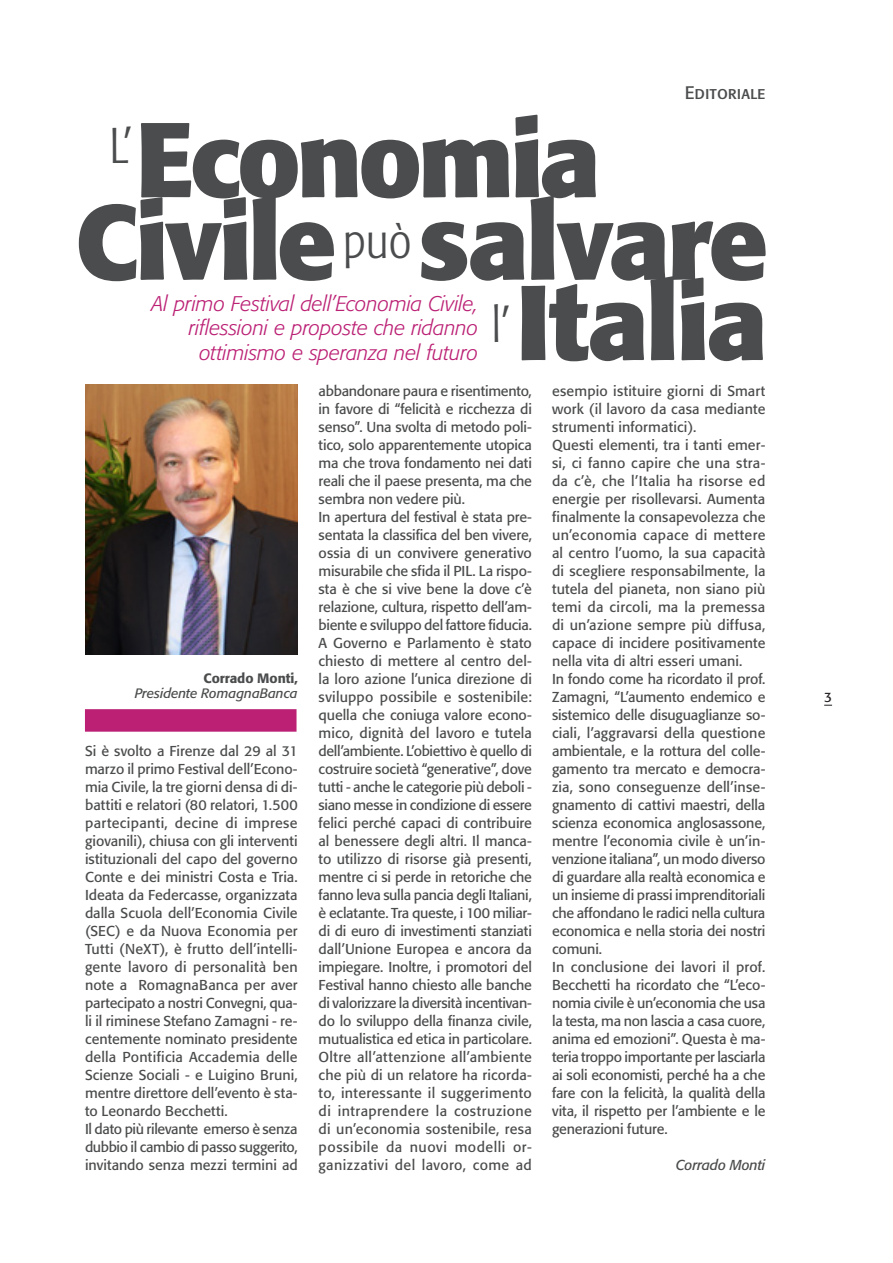
<style>
.page{position:relative;width:893px;height:1263px;background:#fff}
.page>*{position:absolute;margin:0;border:0;box-sizing:border-box;transform-origin:0 0}
.t1{font:700 105px "Formata";letter-spacing:-.03em;color:#4b4c4d}
.t2{font:300 condensed 49.65px "Formata";color:#4b4c4d}
.t3{font:italic 300 21px "Formata";letter-spacing:-.005em;color:#bb2074}
.t4{font:18px "Formata Regular SC";color:#4b4c4d}
.t5{font:14.25px/18px "Formata";letter-spacing:-.005em;color:#4b4c4d;text-align:justify}
.t6{font:italic 14.25px "Formata";letter-spacing:-.015em;color:#4b4c4d}
.t7{font:italic 13.5px "Formata";letter-spacing:-.005em;color:#4b4c4d}
.t8{font:500 13.5px "Formata";letter-spacing:-.005em;color:#4b4c4d}
.t9{font:13.5px "Formata";color:#231f20}
</style>
<div class="page">
<img style="left:86px;top:384px;width:212px;height:270px">
<div style="left:85px;top:709px;width:212px;height:23px;background:#bb2074"></div>
<p class="t4" style="left:685px;top:82px;width:82px">Editoriale</p>
<p class="t1" style="left:136px;top:94px;width:467px">Economia</p>
<p class="t2" style="left:110px;top:117px;width:24px">L’</p>
<p class="t1" style="left:75px;top:177px;width:262px">Civile</p>
<p class="t1" style="left:418px;top:177px;width:351px">salvare</p>
<p class="t2" style="left:343px;top:212px;width:70px">può</p>
<p class="t1" style="left:516px;top:257px;width:253px">Italia</p>
<p class="t3" style="left:152px;top:291px;width:328px">Al primo Festival dell’Economia Civile,</p>
<p class="t3" style="left:189px;top:316px;width:291px">riflessioni e proposte che ridanno</p>
<p class="t3" style="left:199px;top:340px;width:280px">ottimismo e speranza nel futuro</p>
<p class="t2" style="left:492px;top:296px;width:20px">l’</p>
<p class="t8" style="left:204px;top:670px;width:96px">Corrado Monti,</p>
<p class="t7" style="left:135px;top:685px;width:164px">Presidente RomagnaBanca</p>
<p class="t5" style="left:85px;top:742px;width:214px">Si è svolto a Firenze dal 29 al 31 marzo il primo Festival dell’Econo&shy;mia Civile, la tre giorni densa di di&shy;battiti e relatori (80 relatori, 1.500 partecipanti, decine di imprese giovanili), chiusa con gli interventi istituzionali del capo del governo Conte e dei ministri Costa e Tria.<br>Ideata da Federcasse, organizzata dalla Scuola dell’Economia Civile (SEC) e da Nuova Economia per Tutti (NeXT), è frutto dell’intelli&shy;gente lavoro di personalità ben note a RomagnaBanca per aver partecipato a nostri Convegni, qua&shy;li il riminese Stefano Zamagni - re&shy;centemente nominato presidente della Pontificia Accademia delle Scienze Sociali - e Luigino Bruni, mentre direttore dell’evento è sta&shy;to Leonardo Becchetti.</p>
<p class="t5" style="left:85px;top:1120px;width:214px">Il dato più rilevante emerso è senza dubbio il cambio di passo suggerito, invitando senza mezzi termini ad</p>
<p class="t5" style="left:319px;top:382px;width:215px">abbandonare paura e risentimento, in favore di “felicità e ricchezza di senso”. Una svolta di metodo poli&shy;tico, solo apparentemente utopica ma che trova fondamento nei dati reali che il paese presenta, ma che sembra non vedere più.</p>
<p class="t5" style="left:319px;top:508px;width:215px">In apertura del festival è stata pre&shy;sentata la classifica del ben vivere, ossia di un convivere generativo misurabile che sfida il PIL. La rispo&shy;sta è che si vive bene la dove c’è relazione, cultura, rispetto dell’am&shy;biente e sviluppo del fattore fiducia.</p>
<p class="t5" style="left:319px;top:634px;width:215px">A Governo e Parlamento è stato chiesto di mettere al centro del&shy;la loro azione l’unica direzione di sviluppo possibile e sostenibile: quella che coniuga valore econo&shy;mico, dignità del lavoro e tutela dell’ambiente. L’obiettivo è quello di costruire società “generative”, dove tutti - anche le categorie più deboli - siano messe in condizione di essere felici perché capaci di contribuire al benessere degli altri. Il manca&shy;to utilizzo di risorse già presenti, mentre ci si perde in retoriche che fanno leva sulla pancia degli Italiani, è eclatante. Tra queste, i 100 miliar&shy;di di euro di investimenti stanziati dall’Unione Europea e ancora da impiegare. Inoltre, i promotori del Festival hanno chiesto alle banche di valorizzare la diversità incentivan&shy;do lo sviluppo della finanza civile, mutualistica ed etica in particolare.</p>
<p class="t5" style="left:319px;top:1048px;width:215px">Oltre all’attenzione all’ambiente che più di un relatore ha ricorda&shy;to, interessante il suggerimento di intraprendere la costruzione di un’economia sostenibile, resa possibile da nuovi modelli or&shy;ganizzativi del lavoro, come ad</p>
<p class="t5" style="left:552px;top:382px;width:215px">esempio istituire giorni di Smart work (il lavoro da casa mediante strumenti informatici).</p>
<p class="t5" style="left:552px;top:436px;width:215px">Questi elementi, tra i tanti emer&shy;si, ci fanno capire che una stra&shy;da c’è, che l’Italia ha risorse ed energie per risollevarsi. Aumenta finalmente la consapevolezza che un’economia capace di mettere al centro l’uomo, la sua capacità di scegliere responsabilmente, la tutela del pianeta, non siano più temi da circoli, ma la premessa di un’azione sempre più diffusa, capace di incidere positivamente nella vita di altri esseri umani.</p>
<p class="t5" style="left:552px;top:670px;width:215px">In fondo come ha ricordato il prof.<br>Zamagni, “L’aumento endemico e sistemico delle disuguaglianze so&shy;ciali, l’aggravarsi della questione ambientale, e la rottura del colle&shy;gamento tra mercato e democra&shy;zia, sono conseguenze dell’inse&shy;gnamento di cattivi maestri, della scienza economica anglosassone, mentre l’economia civile è un’in&shy;venzione italiana”, un modo diverso di guardare alla realtà economica e un insieme di prassi imprenditoriali che affondano le radici nella cultura economica e nella storia dei nostri comuni.</p>
<p class="t5" style="left:552px;top:958px;width:215px">In conclusione dei lavori il prof.<br>Becchetti ha ricordato che “L’eco&shy;nomia civile è un’economia che usa la testa, ma non lascia a casa cuore, anima ed emozioni”. Questa è ma&shy;teria troppo importante per lasciarla ai soli economisti, perché ha a che fare con la felicità, la qualità della vita, il rispetto per l’ambiente e le generazioni future.</p>
<p class="t6" style="left:676px;top:1156px;width:91px">Corrado Monti</p>
<p class="t9" style="left:824px;top:689px;width:9px">3</p>
</div>
